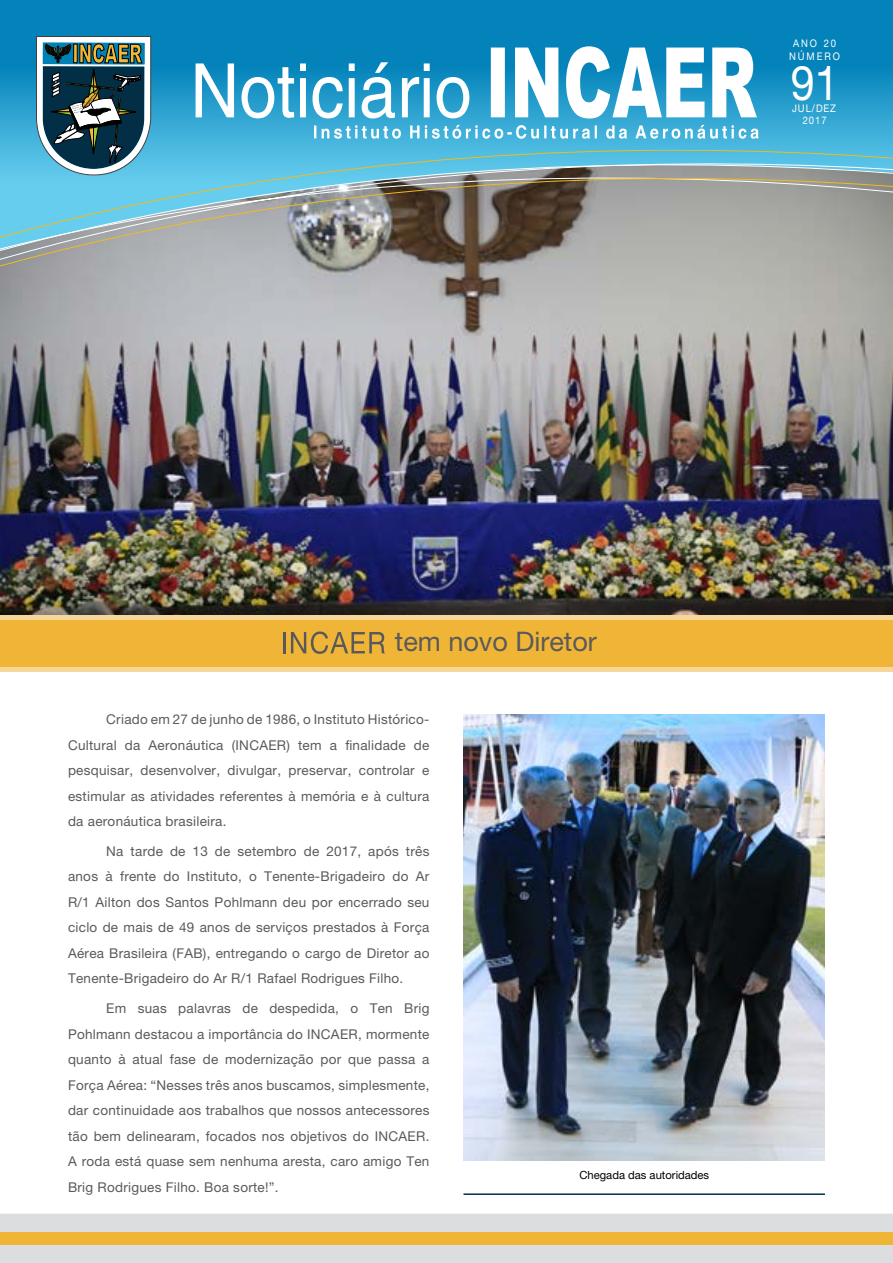
<style>
.page{position:relative;width:893px;height:1263px;background:#fff}
.page>*{position:absolute;margin:0;border:0;box-sizing:border-box;transform-origin:0 0}
.t1{font:48px "Helvetica Neue LT Pro";color:#fff;scale:.9 1}
.t2{font:27px "Helvetica Neue LT Pro";color:#5a5a5b}
.t3{font:13.5px/25.5px "Helvetica Neue LT Pro";letter-spacing:.02em;color:#5a5a5b;text-align:justify}
.t4{font:11.25px "Helvetica Neue LT Pro";color:#000}
.t5{font:10.5px "Helvetica Neue LT Pro";letter-spacing:.2em;color:#fff;scale:.9 1}
.t6{font:10.5px/12px "Helvetica Neue LT Pro";letter-spacing:.1em;color:#fff;text-align:center;scale:.9 1}
</style>
<div class="page">
<img style="left:0;top:271px;width:893px;height:344px">
<div style="left:0;top:1213px;width:893px;height:50px;background:#dcddde"></div>
<div style="left:0;top:1232px;width:893px;height:13px;background:#f0b537"></div>
<svg style="left:0;top:0;width:893px;height:147px;background:#148fc2"></svg>
<svg style="left:0;top:147px;width:893px;height:124px;background:#88a3a8"></svg>
<svg style="left:196px;top:46px;width:561px;height:73px"></svg>
<svg style="left:314px;top:125px;width:445px;height:14px"></svg>
<svg style="left:36px;top:36px;width:115px;height:143px"></svg>
<div style="left:0;top:619px;width:893px;height:48px;background:#f0b537"></div>
<div style="left:0;top:667px;width:893px;height:5px;background:#f7d699"></div>
<hr style="left:0;top:615px;width:893px;height:4px;background:#f7d699">
<hr style="left:283px;top:632px;width:2px;height:21px;background:#59595c">
<svg style="left:291px;top:631px;width:94px;height:23px"></svg>
<img style="left:463px;top:714px;width:362px;height:447px">
<hr style="left:463px;top:1193px;width:362px;height:2px;background:#00304a">
<p class="t5" style="left:793px;top:37px;width:49px">ANO 20</p>
<p class="t5" style="left:789px;top:50px;width:58px">NÚMERO</p>
<h1 class="t1" style="left:791px;top:54px;width:55px">91</h1>
<p class="t6" style="left:792px;top:102px;width:50px">JUL/DEZ<br>2017</p>
<h2 class="t2" style="left:395px;top:625px;width:204px">tem novo Diretor</h2>
<p class="t3" style="left:68px;top:706px;width:363px;text-indent:38px">Criado em 27 de junho de 1986, o Instituto Histórico-Cultural da Aeronáutica (INCAER) tem a finalidade de pesquisar, desenvolver, divulgar, preservar, controlar e estimular as atividades referentes à memória e à cultura da aeronáutica brasileira.</p>
<p class="t3" style="left:68px;top:838px;width:363px;text-indent:38px">Na tarde de 13 de setembro de 2017, após três anos à frente do Instituto, o Tenente-Brigadeiro do Ar R/1 Ailton dos Santos Pohlmann deu por encerrado seu ciclo de mais de 49 anos de serviços prestados à Força Aérea Brasileira (FAB), entregando o cargo de Diretor ao Tenente-Brigadeiro do Ar R/1 Rafael Rodrigues Filho.</p>
<p class="t3" style="left:68px;top:995px;width:363px;text-indent:38px">Em suas palavras de despedida, o Ten Brig Pohlmann destacou a importância do INCAER, mormente quanto à atual fase de modernização por que passa a Força Aérea: “Nesses três anos buscamos, simplesmente, dar continuidade aos trabalhos que nossos antecessores tão bem delinearam, focados nos objetivos do INCAER.<br>A roda está quase sem nenhuma aresta, caro amigo Ten Brig Rodrigues Filho. Boa sorte!”.</p>
<p class="t4" style="left:579px;top:1168px;width:131px">Chegada das autoridades</p>
</div>
